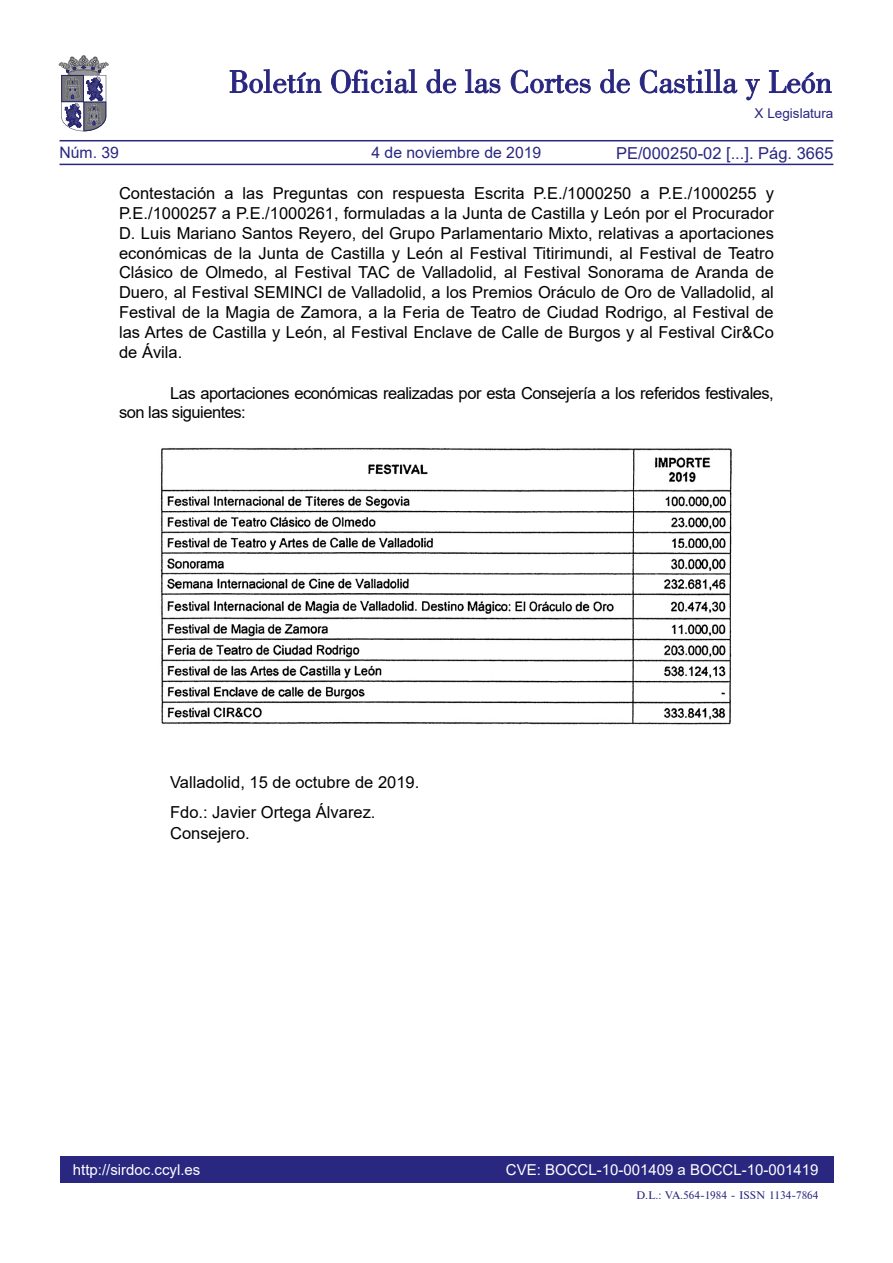
<style>
.page{position:relative;width:893px;height:1263px;background:#fff}
.page>*{position:absolute;margin:0;border:0;box-sizing:border-box;transform-origin:0 0}
.RESPUESTA_CONTESTACI{font:16.5px/19.8px "Arial";color:#000;text-align:justify}
.TEXTO_NORMAL{font:16.5px/19.8px "Arial";letter-spacing:-.03em;color:#000}
.firma{font:16.5px/21px "Arial";color:#000}
.Fecha{font:16.5px "Arial";color:#000}
.t1{font:16.5px "Arial";color:#292780}
.t2{font:15.75px "Arial";color:#292780}
.t3{font:15px "Arial";color:#fff}
.t4{font:13.5px "Arial";color:#292780}
.t5{font:10.5px "Times";color:#292780}
</style>
<div class="page">
<div style="left:60px;top:1157px;width:773px;height:26px;background:#292780"></div>
<hr style="left:60px;top:164px;width:773px;height:1px;background:#292780">
<hr style="left:60px;top:140px;width:773px;height:1px;background:#292780">
<svg style="left:230px;top:69px;width:91px;height:24px"></svg>
<svg style="left:331px;top:69px;width:86px;height:24px"></svg>
<svg style="left:426px;top:69px;width:30px;height:24px"></svg>
<svg style="left:465px;top:69px;width:35px;height:24px"></svg>
<svg style="left:511px;top:70px;width:80px;height:23px"></svg>
<svg style="left:600px;top:69px;width:30px;height:24px"></svg>
<svg style="left:640px;top:69px;width:97px;height:24px"></svg>
<svg style="left:745px;top:79px;width:15px;height:21px"></svg>
<svg style="left:769px;top:70px;width:62px;height:23px"></svg>
<svg style="left:59px;top:55px;width:49px;height:76px"></svg>
<img style="left:160px;top:447px;width:572px;height:278px">
<p class="t4" style="left:755px;top:104px;width:80px">X Legislatura</p>
<p class="t2" style="left:60px;top:142px;width:61px">Núm. 39</p>
<p class="t2" style="left:371px;top:142px;width:171px">4 de noviembre de 2019</p>
<p class="t1" style="left:616px;top:141px;width:219px">PE/000250-02 [...]. Pág. 3665</p>
<p class="RESPUESTA_CONTESTACI" style="left:119px;top:183px;width:656px">Contestación a las Preguntas con respuesta Escrita P.E./1000250 a P.E./1000255 y P.E./1000257 a P.E./1000261, formuladas a la Junta de Castilla y León por el Procurador D. Luis Mariano Santos Reyero, del Grupo Parlamentario Mixto, relativas a aportaciones económicas de la Junta de Castilla y León al Festival Titirimundi, al Festival de Teatro Clásico de Olmedo, al Festival TAC de Valladolid, al Festival Sonorama de Aranda de Duero, al Festival SEMINCI de Valladolid, a los Premios Oráculo de Oro de Valladolid, al Festival de la Magia de Zamora, a la Feria de Teatro de Ciudad Rodrigo, al Festival de las Artes de Castilla y León, al Festival Enclave de Calle de Burgos y al Festival Cir&amp;Co de Ávila.</p>
<p class="TEXTO_NORMAL" style="left:119px;top:383px;width:656px;text-indent:51px">Las aportaciones económicas realizadas por esta Consejería a los referidos festivales, son las siguientes:</p>
<p class="Fecha" style="left:170px;top:771px;width:251px">Valladolid, 15 de octubre de 2019.</p>
<p class="firma" style="left:170px;top:801px;width:207px">Fdo.: Javier Ortega Álvarez.<br>Consejero.</p>
<p class="t3" style="left:73px;top:1159px;width:129px">http://sirdoc.ccyl.es</p>
<p class="t3" style="left:506px;top:1159px;width:314px">CVE: BOCCL-10-001409 a BOCCL-10-001419</p>
<p class="t5" style="left:636px;top:1189px;width:184px">D.L.: VA.564-1984 - ISSN 1134-7864</p>
</div>
